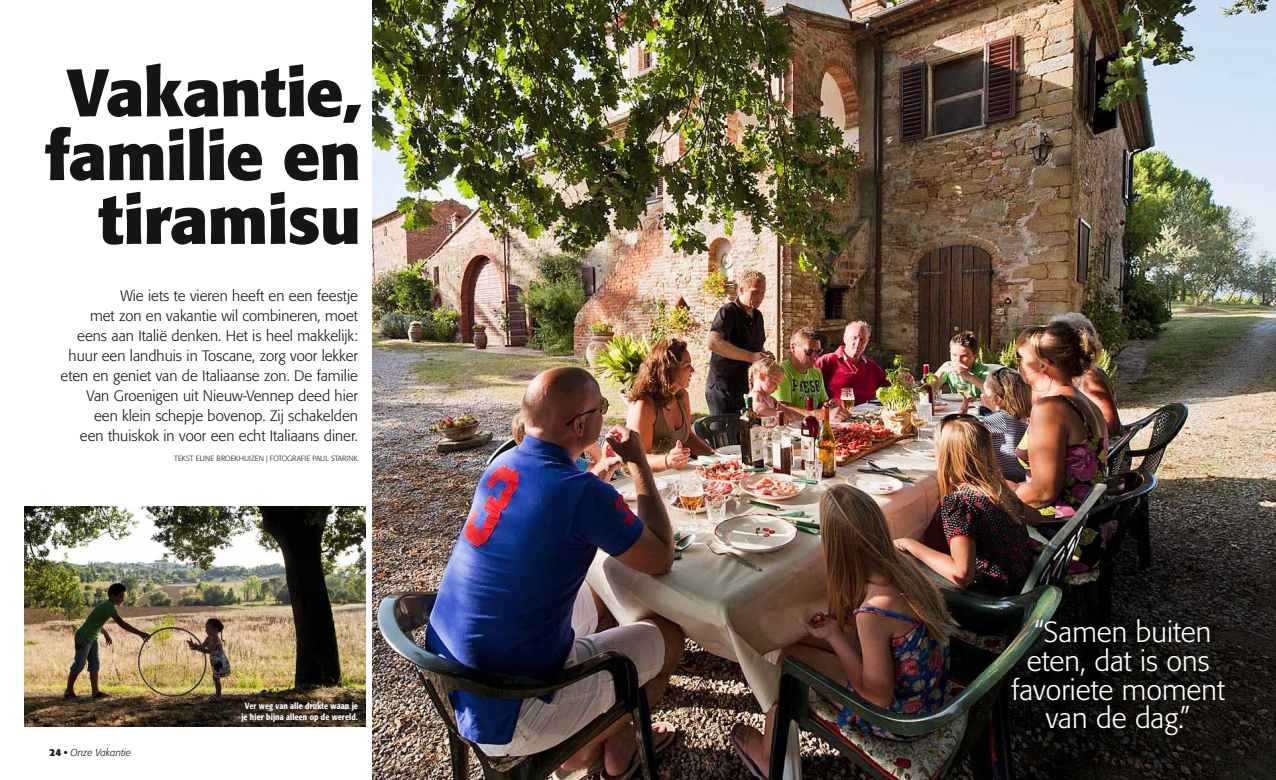
<style>
.page{position:relative;width:1276px;height:780px;background:#fff}
.page>*{position:absolute;margin:0;border:0;box-sizing:border-box;transform-origin:0 0}
.t1{font:700 66.25px/63.8px "Formata";letter-spacing:-.01em;color:#151515;text-align:right}
.t2{font:300 28.75px/28.8px "Formata";color:#fff;text-align:center}
.t3{font:300 15px/20px "Formata";color:#151515;text-align:right}
.t4{font:italic 300 10px "Formata";color:#151515}
.t5{font:500 condensed 8.75px/10.6px "Formata";letter-spacing:.01em;color:#fff;text-align:center}
.t6{font:300 7.5px "Formata";letter-spacing:.145em;color:#151515}
.s1{font-weight:700;font-style:normal}
</style>
<div class="page">
<img style="left:25px;top:507px;width:340px;height:219px">
<img style="left:372px;top:0;width:904px;height:780px">
<h1 class="t1" style="left:45px;top:60px;width:318px">Vakantie, familie en tiramisu</h1>
<p class="t3" style="left:61px;top:286px;width:299px">Wie iets te vieren heeft en een feestje<br>met zon en vakantie wil combineren, moet eens aan Italië denken. Het is heel makkelijk: huur een landhuis in Toscane, zorg voor lekker eten en geniet van de Italiaanse zon. De familie Van Groenigen uit Nieuw-Vennep deed hier een klein schepje bovenop. Zij schakelden<br>een thuiskok in voor een echt Italiaans diner.</p>
<p class="t6" style="left:174px;top:454px;width:184px">tekst Elin e Broekhuizen | fotografie Paul Starin k</p>
<p class="t4" style="left:50px;top:746px;width:83px"><span class="s1">24 •</span> Onze Vakantie</p>
<p class="t5" style="left:241px;top:700px;width:118px">Ver weg van alle drukte waan je je hier bijna alleen op de wereld.</p>
<h2 class="t2" style="left:1011px;top:618px;width:215px">“Samen buiten eten, dat is ons favoriete moment van de dag.”</h2>
</div>
